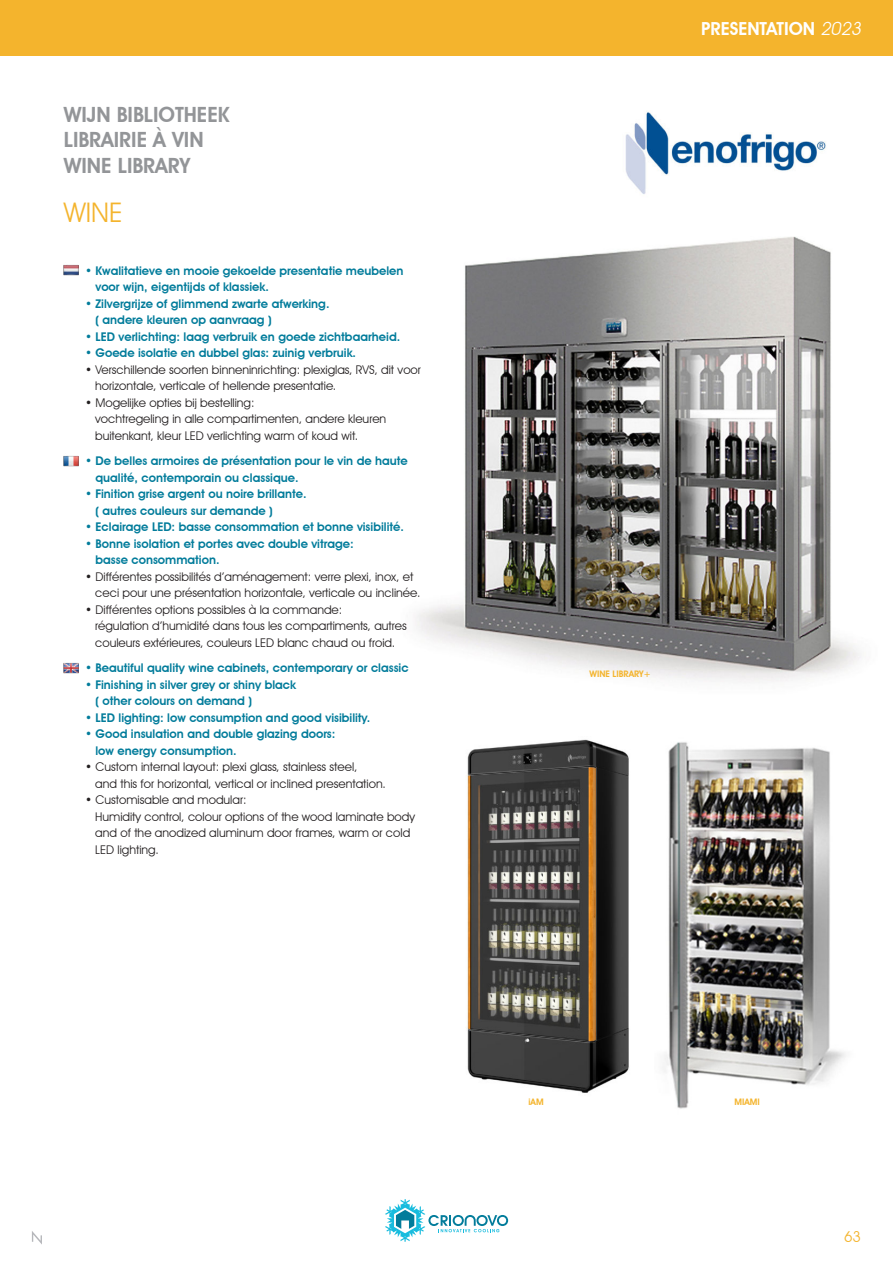
<style>
.page{position:relative;width:893px;height:1263px;background:#fff}
.page>*{position:absolute;margin:0;border:0;box-sizing:border-box;transform-origin:0 0}
.t1{font:27px "Avant Garde IT Cby BT";color:#f4b42d}
.t2{font:600 21px/25.2px "Avant Garde IT Cby BT";color:#939598}
.t3{font:600 18px "Avant Garde IT Cby BT";color:#fff}
.t4{font:15px "Avant Garde IT Cby BT";color:#f4b42d}
.t5{font:12px/16.5px "Avant Garde IT Cby BT";color:#231f20}
.t6{font:600 12px/16.5px "Avant Garde IT Cby BT";color:#027c9b}
.t7{font:600 9px "Avant Garde IT Cby BT";color:#f4b42d}
.s1{font-weight:400;font-style:italic}
</style>
<div class="page">
<svg style="left:385px;top:1199px;width:123px;height:43px"></svg>
<svg style="left:32px;top:1231px;width:10px;height:13px"></svg>
<div style="left:0;top:0;width:893px;height:55px;background:#f4b42d"></div>
<img style="left:466px;top:739px;width:163px;height:354px">
<img style="left:625px;top:111px;width:201px;height:83px">
<img style="left:415px;top:236px;width:446px;height:446px">
<img style="left:64px;top:264px;width:15px;height:12px">
<img style="left:64px;top:455px;width:15px;height:12px">
<img style="left:64px;top:662px;width:15px;height:12px">
<img style="left:662px;top:742px;width:184px;height:367px">
<h2 class="t2" style="left:64px;top:104px;width:167px">WIJN BIBLIOTHEEK<br>LIBRAIRIE À VIN<br>WINE LIBRARY</h2>
<h1 class="t1" style="left:64px;top:201px;width:60px">WINE</h1>
<p class="t6" style="left:96px;top:262px;width:309px;text-indent:-10px">• Kwalitatieve en mooie gekoelde presentatie meubelen voor wijn, eigentijds of klassiek.</p>
<p class="t6" style="left:96px;top:295px;width:235px;text-indent:-10px">• Zilvergrijze of glimmend zwarte afwerking. ( andere kleuren op aanvraag )</p>
<p class="t6" style="left:85px;top:328px;width:317px">• LED verlichting: laag verbruik en goede zichtbaarheid.</p>
<p class="t6" style="left:85px;top:345px;width:273px">• Goede isolatie en dubbel glas: zuinig verbruik.</p>
<p class="t5" style="left:95px;top:361px;width:327px;text-indent:-10px">• Verschillende soorten binneninrichting: plexiglas, RVS, dit voor horizontale, verticale of hellende presentatie.</p>
<p class="t5" style="left:95px;top:394px;width:293px;text-indent:-10px">• Mogelijke opties bij bestelling:<br>vochtregeling in alle compartimenten, andere kleuren buitenkant, kleur LED verlichting warm of koud wit.</p>
<p class="t6" style="left:96px;top:453px;width:314px;text-indent:-10px">• De belles armoires de présentation pour le vin de haute qualité, contemporain ou classique.</p>
<p class="t6" style="left:96px;top:486px;width:213px;text-indent:-10px">• Finition grise argent ou noire brillante. ( autres couleurs sur demande )</p>
<p class="t6" style="left:85px;top:519px;width:320px">• Eclairage LED: basse consommation et bonne visibilité.</p>
<p class="t6" style="left:96px;top:535px;width:260px;text-indent:-10px">• Bonne isolation et portes avec double vitrage: basse consommation.</p>
<p class="t5" style="left:95px;top:568px;width:327px;text-indent:-10px">• Différentes possibilités d’aménagement: verre plexi, inox, et ceci pour une présentation horizontale, verticale ou inclinée.</p>
<p class="t5" style="left:95px;top:601px;width:313px;text-indent:-10px">• Différentes options possibles à la commande:<br>régulation d’humidité dans tous les compartiments, autres couleurs extérieures, couleurs LED blanc chaud ou froid.</p>
<p class="t6" style="left:85px;top:660px;width:325px">• Beautiful quality wine cabinets, contemporary or classic</p>
<p class="t6" style="left:96px;top:676px;width:202px;text-indent:-10px">• Finishing in silver grey or shiny black ( other colours on demand )</p>
<p class="t6" style="left:85px;top:709px;width:287px">• LED lighting: low consumption and good visibility.</p>
<p class="t6" style="left:96px;top:726px;width:242px;text-indent:-10px">• Good insulation and double glazing doors: low energy consumption.</p>
<p class="t5" style="left:95px;top:759px;width:292px;text-indent:-10px">• Custom internal layout: plexi glass, stainless steel,<br>and this for horizontal, vertical or inclined presentation.</p>
<p class="t5" style="left:95px;top:792px;width:321px;text-indent:-10px">• Customisable and modular:<br>Humidity control, colour options of the wood laminate body and of the anodized aluminum door frames, warm or cold LED lighting.</p>
<h3 class="t3" style="left:701px;top:21px;width:164px">PRESENTATION <span class="s1">2023</span></h3>
<p class="t7" style="left:589px;top:669px;width:63px">WINE LIBRARY+</p>
<p class="t7" style="left:529px;top:1098px;width:17px">iAM</p>
<p class="t7" style="left:734px;top:1098px;width:27px">MIAMI</p>
<p class="t4" style="left:844px;top:1230px;width:18px">63</p>
</div>
